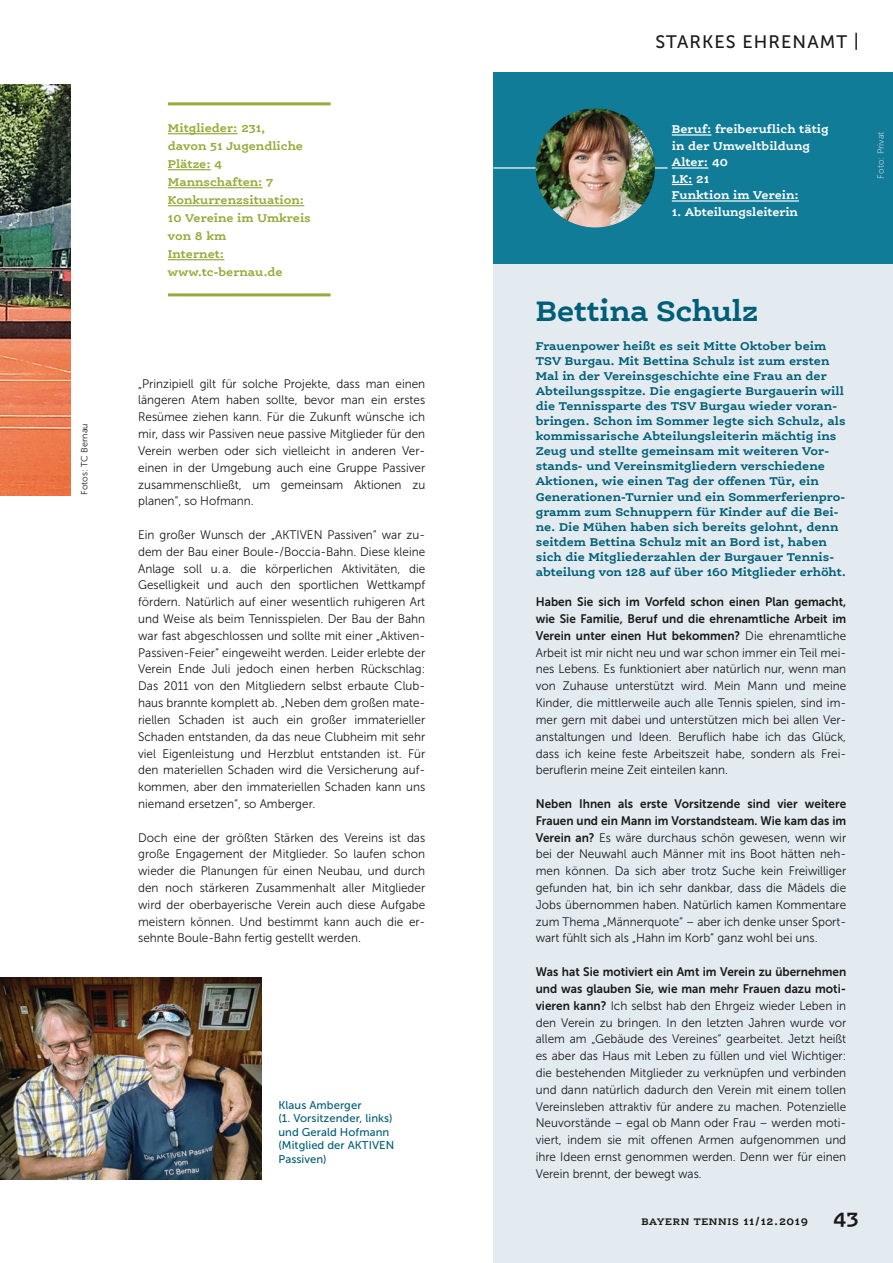
<style>
.page{position:relative;width:893px;height:1263px;background:#fff}
.page>*{position:absolute;margin:0;border:0;box-sizing:border-box;transform-origin:0 0}
.t1{font:700 30px "Ernestine OT";letter-spacing:-.02em;color:#005e77}
.t2{font:18px "Museo Sans 500";letter-spacing:.06em;color:#1a1918}
.t3{font:12.3px/16.8px "Museo Sans 300";color:#1a1918;text-align:justify;scale:.95 1}
.t4{font:12.3px/16.8px "Museo Sans 700";color:#1a1918;scale:.95 1}
.t5{font:700 12px/15px "Ernestine OT";color:#005e77}
.t6{font:700 12px/18px "Ernestine OT";color:#97aa3b}
.t7{font:700 12px/16.5px "Ernestine OT";color:#fff}
.t8{font:11.25px/13.5px "Museo Sans 500";letter-spacing:.005em;color:#005e77}
.t9{font:700 11.25px "Ernestine OT";letter-spacing:.06em;color:#1a1918}
.t10{font:700 10.2px "Ernestine OT";letter-spacing:.065em;color:#1a1918}
.t11{font:9px "Museo Sans 300";letter-spacing:.005em;color:#1a1918}
.t12{font:9px "Museo Sans 300";letter-spacing:.005em;color:#b9cedb}
.s1{font-family:"Museo Sans 300"}
.s2{font-family:"Museo Sans 700"}
.s3{font-size:21px}
</style>
<div class="page">
<div style="left:493px;top:250px;width:400px;height:1013px;background:#e3ebf0"></div>
<div style="left:493px;top:72px;width:400px;height:192px;background:#117c98"></div>
<hr style="left:672px;top:134px;width:39px;height:2px;background:#fff">
<hr style="left:672px;top:167px;width:36px;height:2px;background:#fff">
<svg style="left:672px;top:184px;width:21px;height:1px"></svg>
<hr style="left:672px;top:200px;width:127px;height:2px;background:#fff">
<hr style="left:493px;top:167px;width:175px;height:2px;background:#fff">
<img style="left:536px;top:108px;width:119px;height:119px;border-radius:60px">
<hr style="left:168px;top:133px;width:70px;height:1px;background:#97aa3b">
<hr style="left:168px;top:169px;width:43px;height:1px;background:#97aa3b">
<hr style="left:168px;top:187px;width:95px;height:1px;background:#97aa3b">
<hr style="left:168px;top:205px;width:136px;height:1px;background:#97aa3b">
<hr style="left:168px;top:259px;width:56px;height:1px;background:#97aa3b">
<hr style="left:168px;top:293px;width:163px;height:3px;background:#97aa3b">
<hr style="left:168px;top:102px;width:163px;height:3px;background:#97aa3b">
<img style="left:0;top:85px;width:70px;height:410px">
<img style="left:0;top:977px;width:261px;height:202px">
<p class="t11" style="left:80px;top:495px;width:73px;rotate:-90deg">Fotos: TC Bernau</p>
<p class="t6" style="left:168px;top:119px;width:144px">Mitglieder: 231,<br>davon 51 Jugendliche<br>Plätze: 4<br>Mannschaften: 7<br>Konkurrenzsituation:<br>10 Vereine im Umkreis von 8 km<br>Internet: www.tc-bernau.de</p>
<p class="t3" style="left:138px;top:375px;width:304px">„Prinzipiell gilt für solche Projekte, dass man einen längeren Atem haben sollte, bevor man ein erstes Resümee ziehen kann. Für die Zukunft wünsche ich mir, dass wir Passiven neue passive Mitglieder für den Verein werben oder sich vielleicht in anderen Ver&shy;einen in der Umgebung auch eine Gruppe Passiver zusammenschließt, um gemeinsam Aktionen zu planen“, so Hofmann.</p>
<p class="t3" style="left:138px;top:526px;width:304px">Ein großer Wunsch der „AKTIVEN Passiven“ war zu&shy;dem der Bau einer Boule-/Boccia-Bahn. Diese kleine Anlage soll u. a. die körperlichen Aktivitäten, die Geselligkeit und auch den sportlichen Wettkampf fördern. Natürlich auf einer wesentlich ruhigeren Art und Weise als beim Tennisspielen. Der Bau der Bahn war fast abgeschlossen und sollte mit einer „Aktiven-Passiven-Feier“ eingeweiht werden. Leider erlebte der Verein Ende Juli jedoch einen herben Rückschlag:<br>Das 2011 von den Mitgliedern selbst erbaute Club&shy;haus brannte komplett ab. „Neben dem großen mate&shy;riellen Schaden ist auch ein großer immaterieller Schaden entstanden, da das neue Clubheim mit sehr viel Eigenleistung und Herzblut entstanden ist. Für den materiellen Schaden wird die Versicherung auf&shy;kommen, aber den immateriellen Schaden kann uns niemand ersetzen“, so Amberger.</p>
<p class="t3" style="left:138px;top:829px;width:304px">Doch eine der größten Stärken des Vereins ist das große Engagement der Mitglieder. So laufen schon wieder die Planungen für einen Neubau, und durch den noch stärkeren Zusammenhalt aller Mitglieder wird der oberbayerische Verein auch diese Aufgabe meistern können. Und bestimmt kann auch die er&shy;sehnte Boule-Bahn fertig gestellt werden.</p>
<p class="t8" style="left:279px;top:1098px;width:117px">Klaus Amberger<br>(1. Vorsitzender, links) und Gerald Hofmann (Mitglied der AKTIVEN<br>Passiven)</p>
<h2 class="t2" style="left:655px;top:31px;width:59px">Starkes</h2>
<h2 class="t2" style="left:742px;top:31px;width:53px">Eh renamt</h2>
<h2 class="t2" style="left:854px;top:31px;width:7px">|</h2>
<p class="t7" style="left:672px;top:121px;width:158px">Beruf: freiberuflich tätig in der Umweltbildung<br>Alter: 40<br>LK: 21<br>Funktion im Verein:</p>
<p class="t7" style="left:672px;top:203px;width:128px">1. Abteilungsleiterin</p>
<p class="t12" style="left:876px;top:179px;width:49px;rotate:-90deg">Foto: Privat</p>
<h1 class="t1" style="left:536px;top:294px;width:224px">Bettina Schulz</h1>
<p class="t5" style="left:536px;top:339px;width:312px">Frauenpower heißt es seit Mitte Oktober beim TSV Burgau. Mit Bettina Schulz ist zum ersten Mal in der Vereinsgeschichte eine Frau an der Abteilungsspitze. Die engagierte Burgauerin will die Tennissparte des TSV Burgau wieder voran&shy;bringen. Schon im Sommer legte sich Schulz, als kommissarische Abteilungsleiterin mächtig ins Zeug und stellte gemeinsam mit weiteren Vor&shy;stands- und Vereinsmitgliedern verschiedene Aktionen, wie einen Tag der offenen Tür, ein Generationen-Turnier und ein Sommerferienpro&shy;gramm zum Schnuppern für Kinder auf die Bei&shy;ne. Die Mühen haben sich bereits gelohnt, denn seitdem Bettina Schulz mit an Bord ist, haben sich die Mitgliederzahlen der Burgauer Tennis&shy;abteilung von 128 auf über 160 Mitglieder erhöht.</p>
<p class="t4" style="left:536px;top:594px;width:328px;text-align:justify">Haben Sie sich im Vorfeld schon einen Plan gemacht, wie Sie Familie, Beruf und die ehrenamtliche Arbeit im Verein unter einen Hut bekommen? <span class="s1">Die ehrenamtliche</span></p>
<p class="t3" style="left:536px;top:644px;width:328px">Arbeit ist mir nicht neu und war schon immer ein Teil mei&shy;nes Lebens. Es funktioniert aber natürlich nur, wenn man von Zuhause unterstützt wird. Mein Mann und meine Kinder, die mittlerweile auch alle Tennis spielen, sind im&shy;mer gern mit dabei und unterstützen mich bei allen Ver&shy;anstaltungen und Ideen. Beruflich habe ich das Glück, dass ich keine feste Arbeitszeit habe, sondern als Frei&shy;beruflerin meine Zeit einteilen kann.</p>
<p class="t4" style="left:536px;top:795px;width:328px">Neben Ihnen als erste Vorsitzende sind vier weitere<br>Frauen und ein Mann im Vorstandsteam. Wie kam das im</p>
<p class="t3" style="left:536px;top:829px;width:328px"><span class="s2">Verein an?</span> Es wäre durchaus schön gewesen, wenn wir bei der Neuwahl auch Männer mit ins Boot hätten neh&shy;men können. Da sich aber trotz Suche kein Freiwilliger gefunden hat, bin ich sehr dankbar, dass die Mädels die Jobs übernommen haben. Natürlich kamen Kommentare zum Thema „Männerquote“ – aber ich denke unser Sport&shy;wart fühlt sich als „Hahn im Korb“ ganz wohl bei uns.</p>
<p class="t4" style="left:536px;top:963px;width:328px">Was hat Sie motiviert ein Amt im Verein zu übernehmen und was glauben Sie, wie man mehr Frauen dazu moti-</p>
<p class="t3" style="left:536px;top:997px;width:328px"><span class="s2">vieren kann?</span> Ich selbst hab den Ehrgeiz wieder Leben in den Verein zu bringen. In den letzten Jahren wurde vor allem am „Gebäude des Vereines“ gearbeitet. Jetzt heißt es aber das Haus mit Leben zu füllen und viel Wichtiger: die bestehenden Mitglieder zu verknüpfen und verbinden und dann natürlich dadurch den Verein mit einem tollen Vereinsleben attraktiv für andere zu machen. Potenzielle Neuvorstände – egal ob Mann oder Frau – werden moti&shy;viert, indem sie mit offenen Armen aufgenommen und ihre Ideen ernst genommen werden. Denn wer für einen Verein brennt, der bewegt was.</p>
<p class="t10" style="left:641px;top:1215px;width:69px">Bayern Tennis</p>
<p class="t9" style="left:743px;top:1214px;width:117px">11/12.2019 <span class="s3">43</span></p>
</div>
